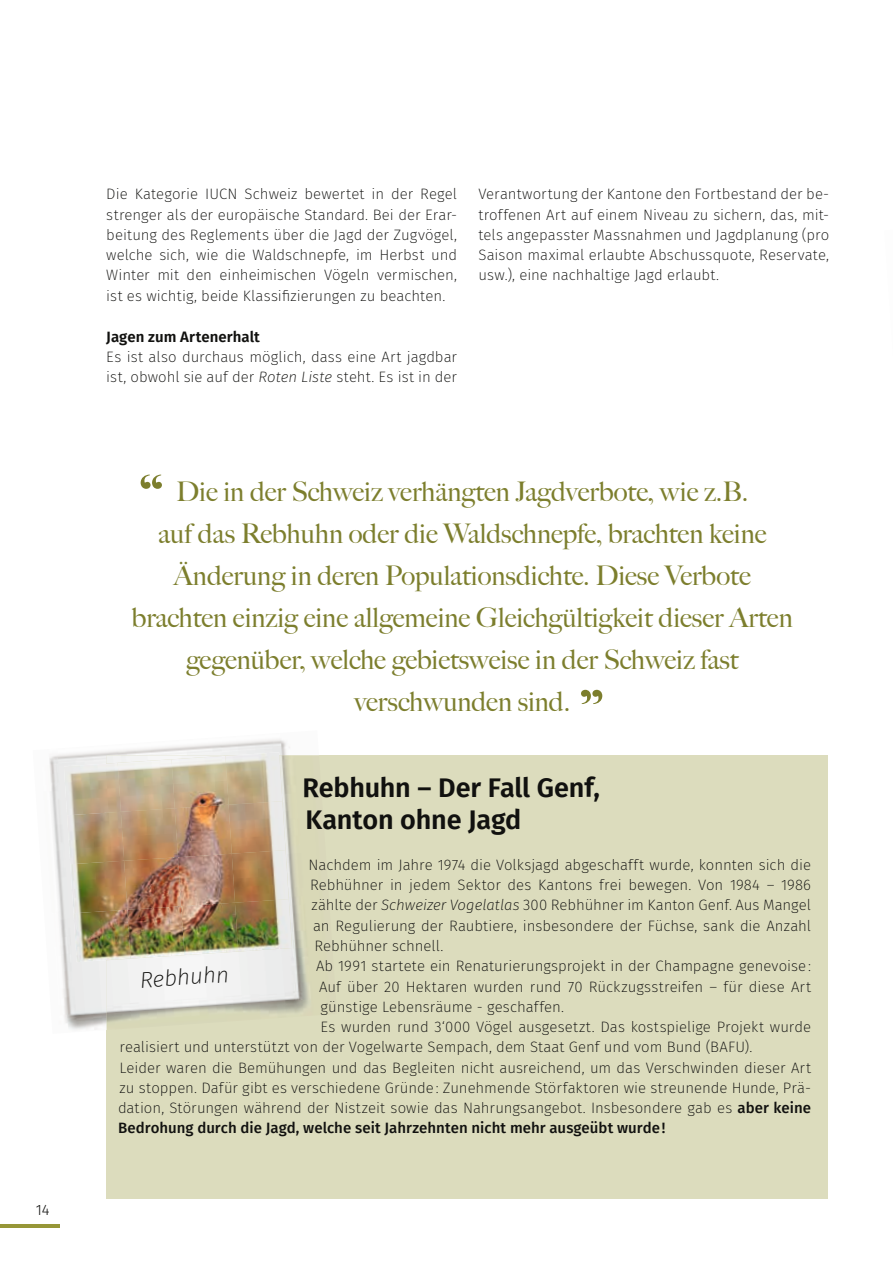
<style>
.page{position:relative;width:893px;height:1263px;background:#fff}
.page>*{position:absolute;margin:0;border:0;box-sizing:border-box;transform-origin:0 0}
.t1{font:75px "Big Caslon FB";color:#7c7e2d}
.t2{font:27px/42px "Big Caslon FB";color:#7c7e2d;text-align:center}
.t3{font:600 27px/32.4px "Fira Sans";letter-spacing:-.01em;color:#11110f}
.t4{font:italic 200 22.5px "Fira Sans";color:#11110f}
.t5{font:200 15px/20.2px "Fira Sans";color:#11110f;text-align:justify}
.t6{font:500 15px "Fira Sans";letter-spacing:.005em;color:#11110f}
.t7{font:600 15px "Fira Sans";letter-spacing:.005em;color:#11110f}
.t8{font:300 15px "Fira Sans";color:#11110f}
.s1{font-style:italic}
.s2{font-weight:500}
</style>
<div class="page">
<hr style="left:0;top:1225px;width:59px;height:3px;background:#969637">
<div style="left:107px;top:755px;width:721px;height:444px;background:#dcdcbd"></div>
<img style="left:49px;top:739px;width:241px;height:295px">
<img style="left:107px;top:755px;width:212px;height:275px">
<img style="left:64px;top:763px;width:54px;height:52px">
<img style="left:118px;top:759px;width:53px;height:53px">
<img style="left:171px;top:756px;width:54px;height:52px">
<img style="left:225px;top:752px;width:57px;height:53px">
<img style="left:67px;top:812px;width:54px;height:52px">
<img style="left:121px;top:808px;width:54px;height:53px">
<img style="left:175px;top:805px;width:54px;height:52px">
<img style="left:229px;top:801px;width:57px;height:53px">
<img style="left:70px;top:861px;width:54px;height:52px">
<img style="left:124px;top:857px;width:54px;height:53px">
<img style="left:178px;top:854px;width:54px;height:52px">
<img style="left:232px;top:850px;width:57px;height:53px">
<img style="left:73px;top:910px;width:58px;height:52px">
<img style="left:127px;top:906px;width:57px;height:53px">
<img style="left:181px;top:903px;width:57px;height:52px">
<img style="left:235px;top:899px;width:57px;height:52px">
<p class="t8" style="left:36px;top:1199px;width:15px">14</p>
<p class="t5" style="left:106px;top:184px;width:352px">Die Kategorie IUCN Schweiz bewertet in der Regel strenger als der europäische Standard. Bei der Erar&shy;beitung des Reglements über die Jagd der Zugvögel, welche sich, wie die Waldschnepfe, im Herbst und Winter mit den einheimischen Vögeln vermischen, ist es wichtig, beide Klassifizierungen zu beachten.</p>
<p class="t7" style="left:106px;top:324px;width:155px">Jagen zum Artenerhalt</p>
<p class="t5" style="left:106px;top:347px;width:352px">Es ist also durchaus möglich, dass eine Art jagdbar ist, obwohl sie auf der <span class="s1">Roten Liste</span> steht. Es ist in der</p>
<p class="t5" style="left:478px;top:184px;width:352px">Verantwortung der Kantone den Fortbestand der be&shy;troffenen Art auf einem Niveau zu sichern, das, mit&shy;tels angepasster Massnahmen und Jagdplanung (pro Saison maximal erlaubte Abschussquote, Reservate, usw.), eine nachhaltige Jagd erlaubt.</p>
<h1 class="t1" style="left:141px;top:458px;width:23px">“</h1>
<p class="t2" style="left:132px;top:471px;width:662px">Die in der Schweiz verhängten Jagdverbote, wie z.B.<br>auf das Rebhuhn oder die Waldschnepfe, brachten keine Änderung in deren Populationsdichte. Diese Verbote brachten einzig eine allgemeine Gleichgültigkeit dieser Arten gegenüber, welche gebietsweise in der Schweiz fast verschwunden sind.</p>
<h1 class="t1" style="left:581px;top:674px;width:23px">”</h1>
<h2 class="t3" style="left:302px;top:770px;width:299px">Rebhuhn – Der Fall Genf,<br>Kanton ohne Jagd</h2>
<p class="t5" style="left:308px;top:855px;width:504px">Nachdem im Jahre 1974 die Volksjagd abgeschafft wurde, konnten sich die</p>
<p class="t5" style="left:310px;top:875px;width:503px">Rebhühner in jedem Sektor des Kantons frei bewegen. Von 1984 – 1986</p>
<p class="t5" style="left:311px;top:895px;width:501px">zählte der <span class="s1">Schweizer Vogelatlas</span> 300 Rebhühner im Kanton Genf. Aus Mangel</p>
<p class="t5" style="left:313px;top:915px;width:500px">an Regulierung der Raubtiere, insbesondere der Füchse, sank die Anzahl</p>
<p class="t5" style="left:314px;top:936px;width:130px">Rebhühner schnell.</p>
<p class="t5" style="left:316px;top:956px;width:497px">Ab 1991 startete ein Renaturierungsprojekt in der Champagne genevoise :</p>
<p class="t5" style="left:319px;top:976px;width:494px">Auf über 20 Hektaren wurden rund 70 Rückzugsstreifen – für diese Art</p>
<p class="t5" style="left:320px;top:996px;width:245px">günstige Lebensräume - geschaffen.</p>
<p class="t5" style="left:320px;top:1017px;width:492px">Es wurden rund 3‘000 Vögel ausgesetzt. Das kostspielige Projekt wurde</p>
<p class="t5" style="left:119px;top:1037px;width:634px">realisiert und unterstützt von der Vogelwarte Sempach, dem Staat Genf und vom Bund (BAFU).</p>
<p class="t5" style="left:119px;top:1057px;width:693px">Leider waren die Bemühungen und das Begleiten nicht ausreichend, um das Verschwinden dieser Art</p>
<p class="t5" style="left:119px;top:1077px;width:693px">zu stoppen. Dafür gibt es verschiedene Gründe : Zunehmende Störfaktoren wie streunende Hunde, Prä-</p>
<p class="t5" style="left:118px;top:1098px;width:695px">dation, Störungen während der Nistzeit sowie das Nahrungsangebot. Insbesondere gab es <span class="s2">aber keine</span></p>
<p class="t6" style="left:118px;top:1116px;width:549px">Bedrohung durch die Jagd, welche seit Jahrzehnten nicht mehr ausgeübt wurde !</p>
<h3 class="t4" style="left:139px;top:964px;width:91px;rotate:-4deg">Rebhuhn</h3>
</div>
